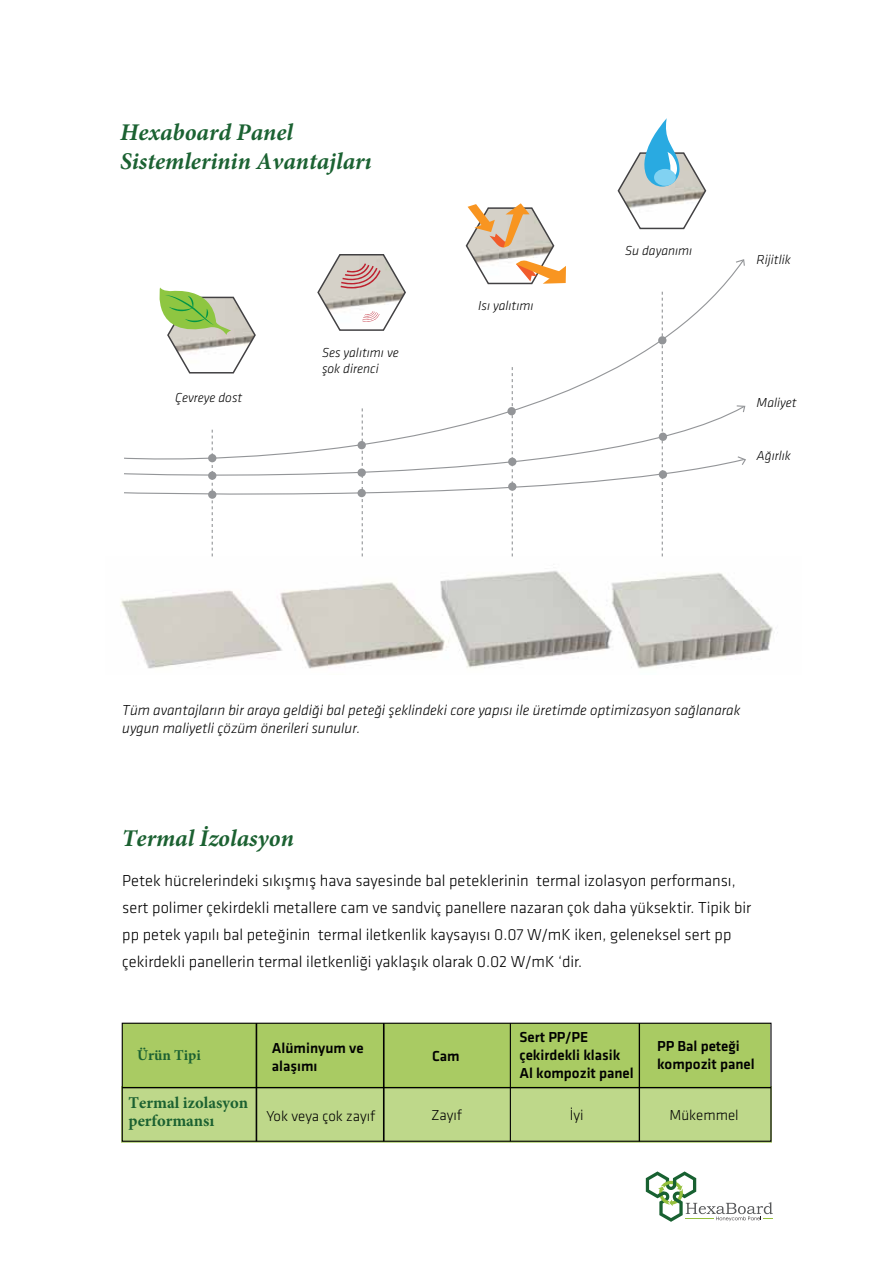
<style>
.page{position:relative;width:893px;height:1263px;background:#fff}
.page>*{position:absolute;margin:0;border:0;box-sizing:border-box;transform-origin:0 0}
.t1{font:italic 700 24px/28.8px "Minion Pro";color:#1b6232}
.t2{font:italic 700 24px "Minion Pro";color:#1b6131}
.t3{font:300 16.5px/27px "Klavika";color:#010101}
.t4{font:700 16.5px/18px "Minion Pro";color:#1b6131}
.t5{font:italic 300 15px/18px "Klavika";color:#010101}
.t6{font:500 15px/18px "Klavika";color:#010101}
.t7{font:300 15px "Klavika";color:#010101}
.t8{font:700 15px "Minion Pro";color:#1b6131}
.t9{font:italic 300 13.5px/16.2px "Klavika";color:#010101}
</style>
<div class="page">
<div style="left:122px;top:1088px;width:648px;height:53px;background:#bed88a"></div>
<div style="left:122px;top:1023px;width:648px;height:64px;background:#a9cb63"></div>
<div style="left:122px;top:1023px;width:649px;height:119px;border:1px solid #010101"></div>
<hr style="left:256px;top:1023px;width:1px;height:118px;background:#010101">
<hr style="left:383px;top:1023px;width:1px;height:118px;background:#010101">
<hr style="left:510px;top:1023px;width:1px;height:118px;background:#010101">
<hr style="left:639px;top:1023px;width:1px;height:118px;background:#010101">
<hr style="left:122px;top:1087px;width:649px;height:1px;background:#010101">
<img style="left:120px;top:571px;width:658px;height:98px">
<svg style="left:124px;top:118px;width:622px;height:438px"></svg>
<div style="left:654px;top:169px;width:22px;height:17px;background:#81d2f2;border-radius:50%"></div>
<svg style="left:646px;top:1171px;width:127px;height:51px"></svg>
<h1 class="t1" style="left:120px;top:118px;width:253px">Hexaboard Panel<br>Sistemlerinin Avantajları</h1>
<p class="t9" style="left:175px;top:390px;width:69px">Çevreye dost</p>
<p class="t9" style="left:322px;top:345px;width:78px">Ses yalıtımı ve şok direnci</p>
<p class="t9" style="left:478px;top:298px;width:57px">Isı yalıtımı</p>
<p class="t9" style="left:625px;top:243px;width:69px">Su dayanımı</p>
<p class="t9" style="left:757px;top:252px;width:36px">Rijitlik</p>
<p class="t9" style="left:757px;top:395px;width:42px">Maliyet</p>
<p class="t9" style="left:757px;top:447px;width:36px">Ağırlık</p>
<p class="t5" style="left:122px;top:701px;width:620px">Tüm avantajların bir araya geldiği bal peteği şeklindeki core yapısı ile üretimde optimizasyon sağlanarak uygun maliyetli çözüm önerileri sunulur.</p>
<h1 class="t2" style="left:122px;top:821px;width:174px">Termal İzolasyon</h1>
<p class="t3" style="left:122px;top:867px;width:631px">Petek hücrelerindeki sıkışmış hava sayesinde bal peteklerinin termal izolasyon performansı, sert polimer çekirdekli metallere cam ve sandviç panellere nazaran çok daha yüksektir. Tipik bir pp petek yapılı bal peteğinin termal iletkenlik kaysayısı 0.07 W/mK iken, geleneksel sert pp çekirdekli panellerin termal iletkenliği yaklaşık olarak 0.02 W/mK ‘dir.</p>
<p class="t8" style="left:137px;top:1045px;width:65px">Ürün Tipi</p>
<p class="t6" style="left:272px;top:1039px;width:93px">Alüminyum ve alaşımı</p>
<p class="t6" style="left:432px;top:1047px;width:29px">Cam</p>
<p class="t6" style="left:519px;top:1028px;width:116px">Sert PP/PE çekirdekli klasik<br>Al kompozit panel</p>
<p class="t6" style="left:657px;top:1038px;width:99px">PP Bal peteği kompozit panel</p>
<p class="t4" style="left:129px;top:1093px;width:121px">Termal izolasyon performansı</p>
<p class="t7" style="left:267px;top:1107px;width:111px">Yok veya çok zayıf</p>
<p class="t7" style="left:431px;top:1106px;width:33px">Zayıf</p>
<p class="t7" style="left:570px;top:1106px;width:15px">İyi</p>
<p class="t7" style="left:669px;top:1106px;width:71px">Mükemmel</p>
</div>
